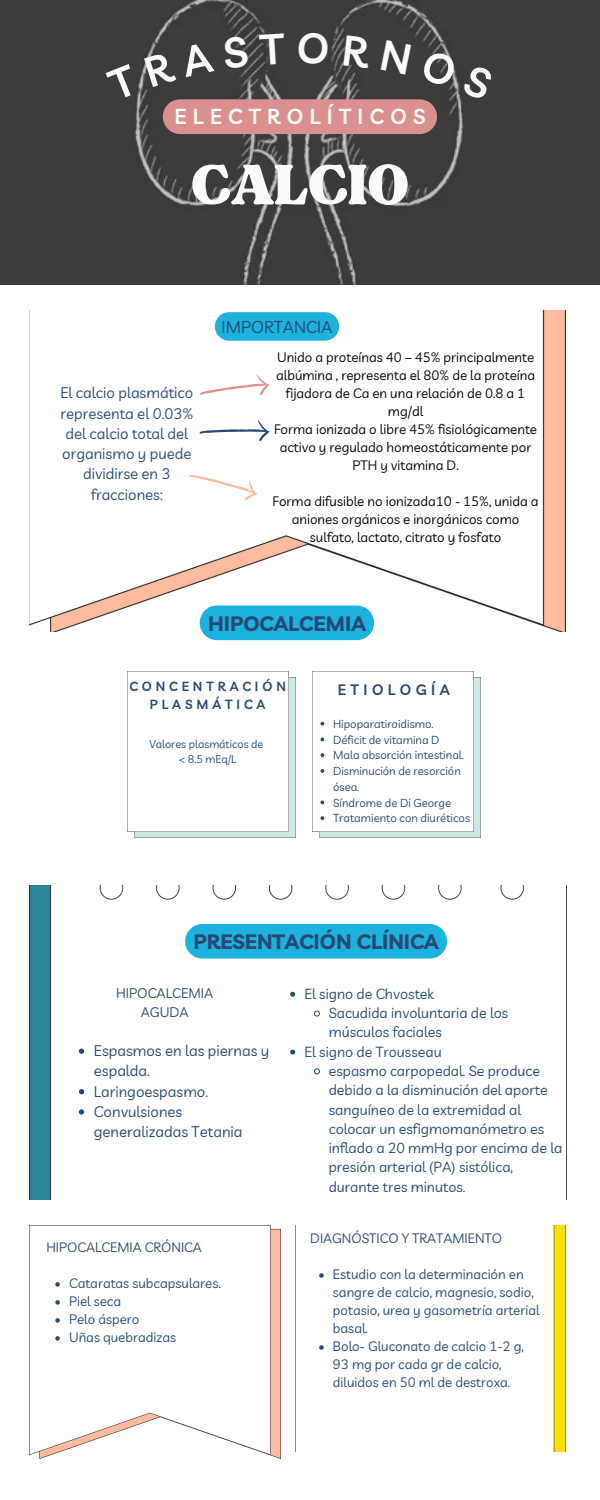
<style>
.page{position:relative;width:600px;height:1500px;background:#fff}
.page>*{position:absolute;margin:0;border:0;box-sizing:border-box;transform-origin:0 0}
.t1{font:78px "TAN Tangkiwood Display";color:#fafafa}
.t2{font:600 21.2px "Livvic";letter-spacing:.3em;color:#fafafa}
.t3{font:700 20.8px "Livvic";color:#274973}
.t4{font:16.8px "Livvic";color:#274973}
.t5{font:15px/20.2px "Livvic";color:#274973}
.t6{font:600 14.8px "Livvic";letter-spacing:.3em;color:#274973}
.t7{font:14.3px/19.3px "Livvic";color:#274973}
.t8{font:13.6px "Livvic";color:#274973}
.t9{font:13.4px/18px "Livvic";color:#274973}
.t10{font:13.3px/18px "Livvic";color:#000;text-align:center}
.t11{font:600 12.9px "Livvic";letter-spacing:.3em;color:#274973}
.t12{font:11.4px/15.8px "Livvic";color:#274973}
.t13{font:11px "Livvic";color:#274973}
</style>
<div class="page">
<img style="left:29px;top:310px;width:537px;height:321px">
<img style="left:29px;top:886px;width:496px;height:314px">
<img style="left:128px;top:671px;width:167px;height:167px">
<img style="left:313px;top:671px;width:167px;height:167px">
<div style="left:0;top:0;width:600px;height:285px;background:#3c3c3c"></div>
<img style="left:29px;top:1226px;width:251px;height:233px">
<svg style="left:198px;top:372px;width:73px;height:25px"></svg>
<svg style="left:199px;top:419px;width:72px;height:22px"></svg>
<svg style="left:189px;top:466px;width:70px;height:37px"></svg>
<img style="left:295px;top:1226px;width:271px;height:225px">
<div style="left:215px;top:312px;width:124px;height:29px;background:#1db2de;border-radius:14px"></div>
<svg style="left:321px;top:722px;width:3px;height:4px"></svg>
<svg style="left:321px;top:753px;width:3px;height:4px"></svg>
<svg style="left:321px;top:769px;width:3px;height:4px"></svg>
<svg style="left:321px;top:816px;width:3px;height:4px"></svg>
<svg style="left:55px;top:1282px;width:5px;height:5px"></svg>
<svg style="left:55px;top:1300px;width:5px;height:5px"></svg>
<svg style="left:55px;top:1318px;width:5px;height:5px"></svg>
<svg style="left:55px;top:1336px;width:5px;height:5px"></svg>
<svg style="left:79px;top:1049px;width:5px;height:5px"></svg>
<svg style="left:79px;top:1089px;width:5px;height:5px"></svg>
<svg style="left:79px;top:1109px;width:5px;height:6px"></svg>
<svg style="left:290px;top:992px;width:5px;height:5px"></svg>
<svg style="left:314px;top:1010px;width:6px;height:7px"></svg>
<svg style="left:290px;top:1050px;width:5px;height:5px"></svg>
<svg style="left:314px;top:1068px;width:6px;height:7px"></svg>
<div style="left:200px;top:606px;width:174px;height:34px;background:#1db2de"></div>
<div style="left:185px;top:924px;width:262px;height:35px;background:#1db2de"></div>
<svg style="left:319px;top:1273px;width:5px;height:5px"></svg>
<svg style="left:319px;top:1345px;width:5px;height:5px"></svg>
<svg style="left:106px;top:32px;width:388px;height:102px;background:#655353"></svg>
<p class="t2" style="left:174px;top:103px;width:253px">ELECTROLÍTICOS</p>
<p class="t1" style="left:191px;top:156px;width:220px">CALCIO</p>
<p class="t5" style="left:60px;top:382px;width:134px;text-align:center">El calcio plasmático representa el 0.03% del calcio total del organismo y puede dividirse en 3 fracciones:</p>
<p class="t4" style="left:222px;top:316px;width:112px">IMPORTANCIA</p>
<p class="t10" style="left:276px;top:348px;width:261px;text-align:left">Unido a proteínas 40 – 45% principalmente albúmina , representa el 80% de la proteína</p>
<p class="t10" style="left:286px;top:384px;width:241px">fijadora de Ca en una relación de 0.8 a 1 mg/dl</p>
<p class="t10" style="left:274px;top:420px;width:264px">Forma ionizada o libre 45% fisiológicamente activo y regulado homeostáticamente por<br>PTH y vitamina D.</p>
<p class="t10" style="left:273px;top:492px;width:268px">Forma difusible no ionizada10 - 15%, unida a aniones orgánicos e inorgánicos como sulfato, lactato, citrato y fosfato</p>
<p class="t3" style="left:208px;top:610px;width:159px">HIPOCALCEMIA</p>
<p class="t11" style="left:129px;top:678px;width:158px">CONCENTRACIÓN</p>
<p class="t11" style="left:150px;top:696px;width:117px">PLASMÁTICA</p>
<p class="t13" style="left:149px;top:737px;width:116px">Valores plasmáticos de</p>
<p class="t13" style="left:179px;top:752px;width:59px">&lt; 8.5 mEq/L</p>
<p class="t6" style="left:338px;top:681px;width:114px">ETIOLOGÍA</p>
<p class="t12" style="left:333px;top:716px;width:102px">Hipoparatiroidismo.</p>
<p class="t12" style="left:333px;top:731px;width:108px">Déficit de vitamina D</p>
<p class="t12" style="left:333px;top:747px;width:132px">Mala absorción intestinal.</p>
<p class="t12" style="left:333px;top:763px;width:129px">Disminución de resorción ósea.</p>
<p class="t12" style="left:333px;top:794px;width:120px">Síndrome de Di George</p>
<p class="t12" style="left:333px;top:810px;width:139px">Tratamiento con diuréticos</p>
<p class="t3" style="left:193px;top:928px;width:247px">PRESENTACIÓN CLÍNICA</p>
<p class="t8" style="left:116px;top:985px;width:99px">HIPOCALCEMIA</p>
<p class="t8" style="left:141px;top:1003px;width:50px">AGUDA</p>
<p class="t5" style="left:94px;top:1040px;width:177px">Espasmos en las piernas y espalda.</p>
<p class="t5" style="left:94px;top:1081px;width:116px">Laringoespasmo.</p>
<p class="t5" style="left:94px;top:1101px;width:150px">Convulsiones generalizadas Tetania</p>
<p class="t9" style="left:46px;top:1238px;width:157px">HIPOCALCEMIA CRÓNICA</p>
<p class="t9" style="left:69px;top:1274px;width:153px">Cataratas subcapsulares.</p>
<p class="t9" style="left:69px;top:1292px;width:54px">Piel seca</p>
<p class="t9" style="left:69px;top:1310px;width:72px">Pelo áspero</p>
<p class="t9" style="left:69px;top:1328px;width:109px">Uñas quebradizas</p>
<p class="t7" style="left:304px;top:984px;width:131px">El signo de Chvostek</p>
<p class="t7" style="left:329px;top:1003px;width:181px">Sacudida involuntaria de los músculos faciales</p>
<p class="t7" style="left:304px;top:1042px;width:139px">El signo de Trousseau</p>
<p class="t7" style="left:329px;top:1061px;width:235px">espasmo carpopedal. Se produce debido a la disminución del aporte sanguíneo de la extremidad al colocar un esfigmomanómetro es inflado a 20 mmHg por encima de la presión arterial (PA) sistólica, durante tres minutos.</p>
<p class="t9" style="left:310px;top:1229px;width:193px">DIAGNÓSTICO Y TRATAMIENTO</p>
<p class="t9" style="left:333px;top:1265px;width:208px">Estudio con la determinación en sangre de calcio, magnesio, sodio, potasio, urea y gasometría arterial basal.</p>
<p class="t9" style="left:333px;top:1337px;width:192px">Bolo- Gluconato de calcio 1-2 g,<br>93 mg por cada gr de calcio, diluidos en 50 ml de destroxa.</p>
</div>
